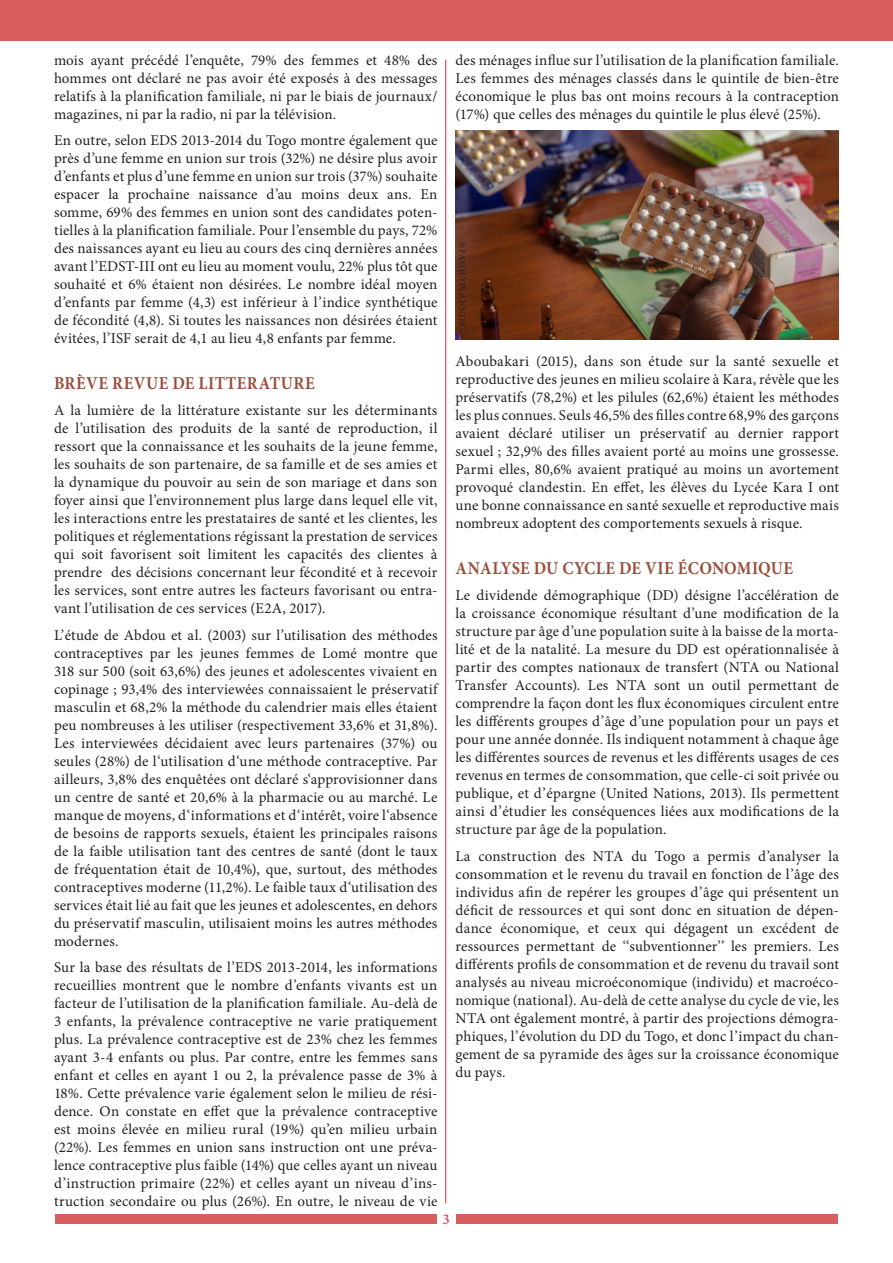
<style>
.page{position:relative;width:893px;height:1263px;background:#fff}
.page>*{position:absolute;margin:0;border:0;box-sizing:border-box;transform-origin:0 0}
.Titres{font:700 18.15px "Minion Pro";letter-spacing:.025em;color:#97503b;scale:.91 1}
.t1{font:15px/18px "Minion Pro";letter-spacing:.01em;color:#231f20;text-align:justify}
.t2{font:500 15px "Minion Pro";color:#d12f46}
.t3{font:9px "Minion Pro";letter-spacing:.045em;color:#231f20}
</style>
<div class="page">
<div style="left:0;top:0;width:893px;height:41px;background:#d95f5f"></div>
<div style="left:55px;top:1214px;width:382px;height:10px;background:#d95f5f"></div>
<div style="left:456px;top:1214px;width:382px;height:10px;background:#d95f5f"></div>
<hr style="left:445px;top:60px;width:1px;height:1143px;background:#d12f46">
<img style="left:455px;top:130px;width:384px;height:210px">
<p class="t1" style="left:54px;top:51px;width:385px">mois ayant précédé l’enquête, 79% des femmes et 48% des hommes ont déclaré ne pas avoir été exposés à des messages relatifs à la planification familiale, ni par le biais de journaux/ magazines, ni par la radio, ni par la télévision.</p>
<p class="t1" style="left:54px;top:132px;width:385px">En outre, selon EDS 2013-2014 du Togo montre également que près d’une femme en union sur trois (32%) ne désire plus avoir d’enfants et plus d’une femme en union sur trois (37%) souhaite espacer la prochaine naissance d’au moins deux ans. En somme, 69% des femmes en union sont des candidates poten&shy;tielles à la planification familiale. Pour l’ensemble du pays, 72% des naissances ayant eu lieu au cours des cinq dernières années avant l’EDST-III ont eu lieu au moment voulu, 22% plus tôt que souhaité et 6% étaient non désirées. Le nombre idéal moyen d’enfants par femme (4,3) est inférieur à l’indice synthétique de fécondité (4,8). Si toutes les naissances non désirées étaient évitées, l’ISF serait de 4,1 au lieu 4,8 enfants par femme.</p>
<p class="Titres" style="left:54px;top:370px;width:288px">BRÈVE REVUE DE LITTERATURE</p>
<p class="t1" style="left:54px;top:402px;width:385px">A la lumière de la littérature existante sur les déterminants de l’utilisation des produits de la santé de reproduction, il ressort que la connaissance et les souhaits de la jeune femme, les souhaits de son partenaire, de sa famille et de ses amies et la dynamique du pouvoir au sein de son mariage et dans son foyer ainsi que l’environnement plus large dans lequel elle vit, les interactions entre les prestataires de santé et les clientes, les politiques et réglementations régissant la prestation de services qui soit favorisent soit limitent les capacités des clientes à prendre des décisions concernant leur fécondité et à recevoir les services, sont entre autres les facteurs favorisant ou entra&shy;vant l’utilisation de ces services (E2A, 2017).</p>
<p class="t1" style="left:54px;top:626px;width:385px">L’étude de Abdou et al. (2003) sur l’utilisation des méthodes contraceptives par les jeunes femmes de Lomé montre que 318 sur 500 (soit 63,6%) des jeunes et adolescentes vivaient en copinage ; 93,4% des interviewées connaissaient le préservatif masculin et 68,2% la méthode du calendrier mais elles étaient peu nombreuses à les utiliser (respectivement 33,6% et 31,8%).<br>Les interviewées décidaient avec leurs partenaires (37%) ou seules (28%) de l‘utilisation d‘une méthode contraceptive. Par ailleurs, 3,8% des enquêtées ont déclaré s‘approvisionner dans un centre de santé et 20,6% à la pharmacie ou au marché. Le manque de moyens, d‘informations et d‘intérêt, voire l‘absence de besoins de rapports sexuels, étaient les principales raisons de la faible utilisation tant des centres de santé (dont le taux de fréquentation était de 10,4%), que, surtout, des méthodes contraceptives moderne (11,2%). Le faible taux d‘utilisation des services était lié au fait que les jeunes et adolescentes, en dehors du préservatif masculin, utilisaient moins les autres méthodes modernes.</p>
<p class="t1" style="left:54px;top:959px;width:385px">Sur la base des résultats de l’EDS 2013-2014, les informations recueillies montrent que le nombre d’enfants vivants est un facteur de l’utilisation de la planification familiale. Au-delà de 3 enfants, la prévalence contraceptive ne varie pratiquement plus. La prévalence contraceptive est de 23% chez les femmes ayant 3-4 enfants ou plus. Par contre, entre les femmes sans enfant et celles en ayant 1 ou 2, la prévalence passe de 3% à 18%. Cette prévalence varie également selon le milieu de rési&shy;dence. On constate en effet que la prévalence contraceptive est moins élevée en milieu rural (19%) qu’en milieu urbain (22%). Les femmes en union sans instruction ont une préva&shy;lence contraceptive plus faible (14%) que celles ayant un niveau d’instruction primaire (22%) et celles ayant un niveau d’ins&shy;truction secondaire ou plus (26%). En outre, le niveau de vie</p>
<p class="t1" style="left:455px;top:51px;width:385px">des ménages influe sur l’utilisation de la planification familiale.<br>Les femmes des ménages classés dans le quintile de bien-être économique le plus bas ont moins recours à la contraception (17%) que celles des ménages du quintile le plus élevé (25%).</p>
<p class="t3" style="left:468px;top:242px;width:91px;rotate:90deg">© FAMILYPLANNING</p>
<p class="t1" style="left:455px;top:353px;width:385px">Aboubakari (2015), dans son étude sur la santé sexuelle et reproductive des jeunes en milieu scolaire à Kara, révèle que les préservatifs (78,2%) et les pilules (62,6%) étaient les méthodes les plus connues. Seuls 46,5% des filles contre 68,9% des garçons avaient déclaré utiliser un préservatif au dernier rapport sexuel ; 32,9% des filles avaient porté au moins une grossesse.<br>Parmi elles, 80,6% avaient pratiqué au moins un avortement provoqué clandestin. En effet, les élèves du Lycée Kara I ont une bonne connaissance en santé sexuelle et reproductive mais nombreux adoptent des comportements sexuels à risque.</p>
<p class="Titres" style="left:456px;top:555px;width:372px">ANALYSE DU CYCLE DE VIE ÉCONOMIQUE</p>
<p class="t1" style="left:455px;top:586px;width:385px">Le dividende démographique (DD) désigne l’accélération de la croissance économique résultant d’une modification de la structure par âge d’une population suite à la baisse de la morta&shy;lité et de la natalité. La mesure du DD est opérationnalisée à partir des comptes nationaux de transfert (NTA ou National Transfer Accounts). Les NTA sont un outil permettant de comprendre la façon dont les flux économiques circulent entre les différents groupes d’âge d’une population pour un pays et pour une année donnée. Ils indiquent notamment à chaque âge les différentes sources de revenus et les différents usages de ces revenus en termes de consommation, que celle-ci soit privée ou publique, et d’épargne (United Nations, 2013). Ils permettent ainsi d’étudier les conséquences liées aux modifications de la structure par âge de la population.</p>
<p class="t1" style="left:455px;top:847px;width:385px">La construction des NTA du Togo a permis d’analyser la consommation et le revenu du travail en fonction de l’âge des individus afin de repérer les groupes d’âge qui présentent un déficit de ressources et qui sont donc en situation de dépen&shy;dance économique, et ceux qui dégagent un excédent de ressources permettant de ‘‘subventionner’’ les premiers. Les différents profils de consommation et de revenu du travail sont analysés au niveau microéconomique (individu) et macroéco&shy;nomique (national). Au-delà de cette analyse du cycle de vie, les NTA ont également montré, à partir des projections démogra&shy;phiques, l’évolution du DD du Togo, et donc l’impact du chan&shy;gement de sa pyramide des âges sur la croissance économique du pays.</p>
<p class="t2" style="left:443px;top:1209px;width:9px">3</p>
</div>
